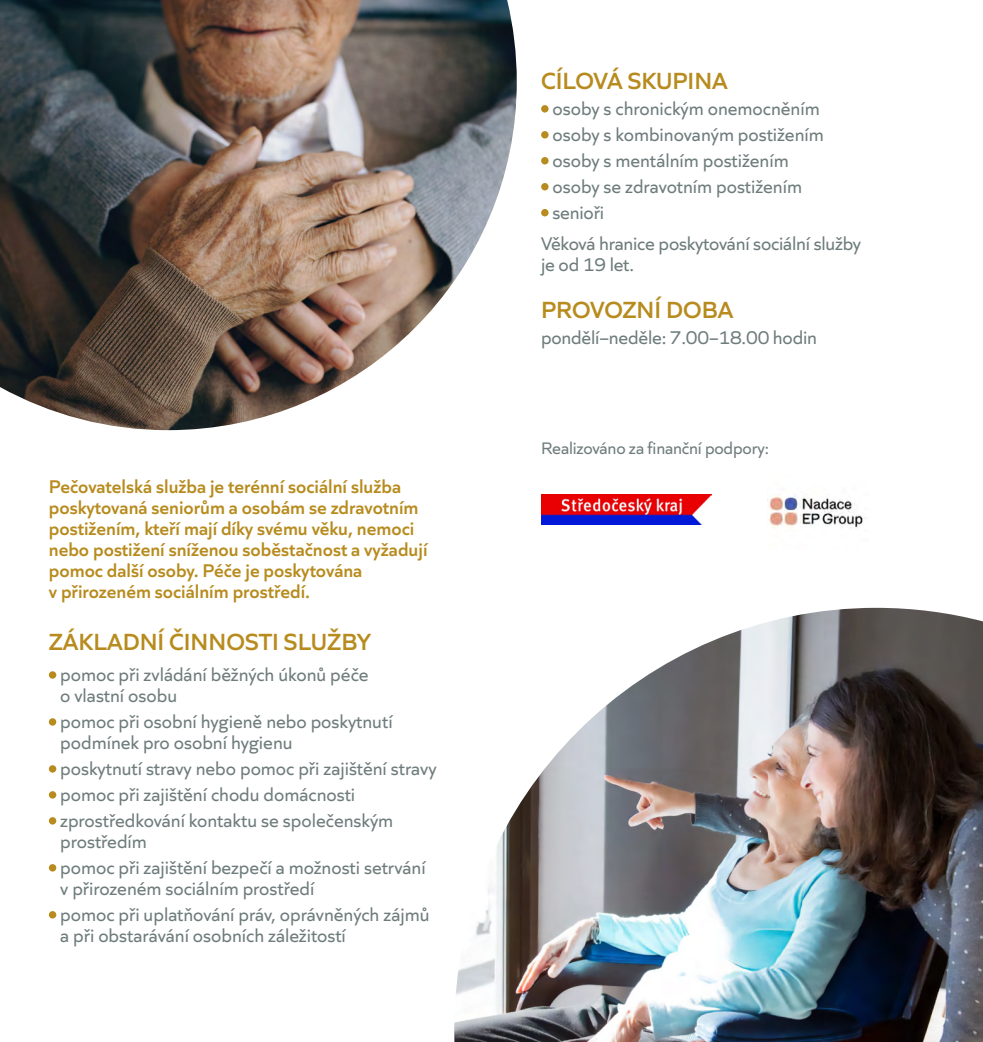
<style>
.page{position:relative;width:983px;height:1042px;background:#fff}
.page>*{position:absolute;margin:0;border:0;box-sizing:border-box;transform-origin:0 0}
.t1{font:600 24.5px "Quiet Sans";color:#b78b1d}
.t2{font:19.25px/25.9px "Quiet Sans";color:#6f7c7c}
.t3{font:600 19.25px/21px "Quiet Sans";color:#b78b1d}
.t4{font:17.5px "Quiet Sans";letter-spacing:-.01em;color:#6f7c7c}
</style>
<div class="page">
<img style="left:0;top:0;width:516px;height:430px">
<img style="left:454px;top:608px;width:528px;height:434px">
<div style="left:49px;top:671px;width:7px;height:8px;background:#b78b1d;border-radius:50%"></div>
<div style="left:49px;top:718px;width:7px;height:7px;background:#b78b1d;border-radius:50%"></div>
<div style="left:49px;top:765px;width:7px;height:7px;background:#b78b1d;border-radius:50%"></div>
<div style="left:49px;top:791px;width:7px;height:7px;background:#b78b1d;border-radius:50%"></div>
<div style="left:49px;top:817px;width:7px;height:7px;background:#b78b1d;border-radius:50%"></div>
<div style="left:49px;top:864px;width:7px;height:7px;background:#b78b1d;border-radius:50%"></div>
<div style="left:49px;top:911px;width:7px;height:7px;background:#b78b1d;border-radius:50%"></div>
<div style="left:541px;top:105px;width:7px;height:8px;background:#b78b1d;border-radius:50%"></div>
<div style="left:541px;top:131px;width:7px;height:7px;background:#b78b1d;border-radius:50%"></div>
<div style="left:541px;top:157px;width:7px;height:7px;background:#b78b1d;border-radius:50%"></div>
<div style="left:541px;top:183px;width:7px;height:7px;background:#b78b1d;border-radius:50%"></div>
<div style="left:541px;top:209px;width:7px;height:7px;background:#b78b1d;border-radius:50%"></div>
<img style="left:542px;top:494px;width:169px;height:30px">
<img style="left:767px;top:495px;width:98px;height:34px">
<p class="t3" style="left:49px;top:475px;width:380px">Pečovatelská služba je terénní sociální služba poskytovaná seniorům a osobám se zdravotním postižením, kteří mají díky svému věku, nemoci nebo postižení sníženou soběstačnost a vyžadují pomoc další osoby. Péče je poskytována<br>v přirozeném sociálním prostředí.</p>
<p class="t1" style="left:49px;top:623px;width:323px">ZÁKLADNÍ ČINNOSTI SLUŽBY</p>
<p class="t2" style="left:60px;top:663px;width:310px;line-height:21px">pomoc při zvládání běžných úkonů péče o vlastní osobu</p>
<p class="t2" style="left:60px;top:710px;width:334px;line-height:21px">pomoc při osobní hygieně nebo poskytnutí podmínek pro osobní hygienu</p>
<p class="t2" style="left:60px;top:754px;width:378px">poskytnutí stravy nebo pomoc při zajištění stravy pomoc při zajištění chodu domácnosti zprostředkování kontaktu se společenským</p>
<p class="t2" style="left:60px;top:827px;width:367px">prostředím<br>pomoc při zajištění bezpečí a možnosti setrvání</p>
<p class="t2" style="left:60px;top:874px;width:370px">v přirozeném sociálním prostředí<br>pomoc při uplatňování práv, oprávněných zájmů</p>
<p class="t2" style="left:60px;top:921px;width:287px">a při obstarávání osobních záležitostí</p>
<p class="t1" style="left:541px;top:62px;width:188px">CÍLOVÁ SKUPINA</p>
<p class="t2" style="left:552px;top:94px;width:273px">osoby s chronickým onemocněním osoby s kombinovaným postižením osoby s mentálním postižením osoby se zdravotním postižením senioři</p>
<p class="t2" style="left:541px;top:231px;width:321px;line-height:21px">Věková hranice poskytování sociální služby je od 19 let.</p>
<p class="t1" style="left:541px;top:291px;width:194px">PROVOZNÍ DOBA</p>
<p class="t2" style="left:541px;top:323px;width:277px">pondělí–neděle: 7.00–18.00 hodin</p>
<p class="t4" style="left:541px;top:435px;width:229px">Realizováno za finanční podpory:</p>
</div>
